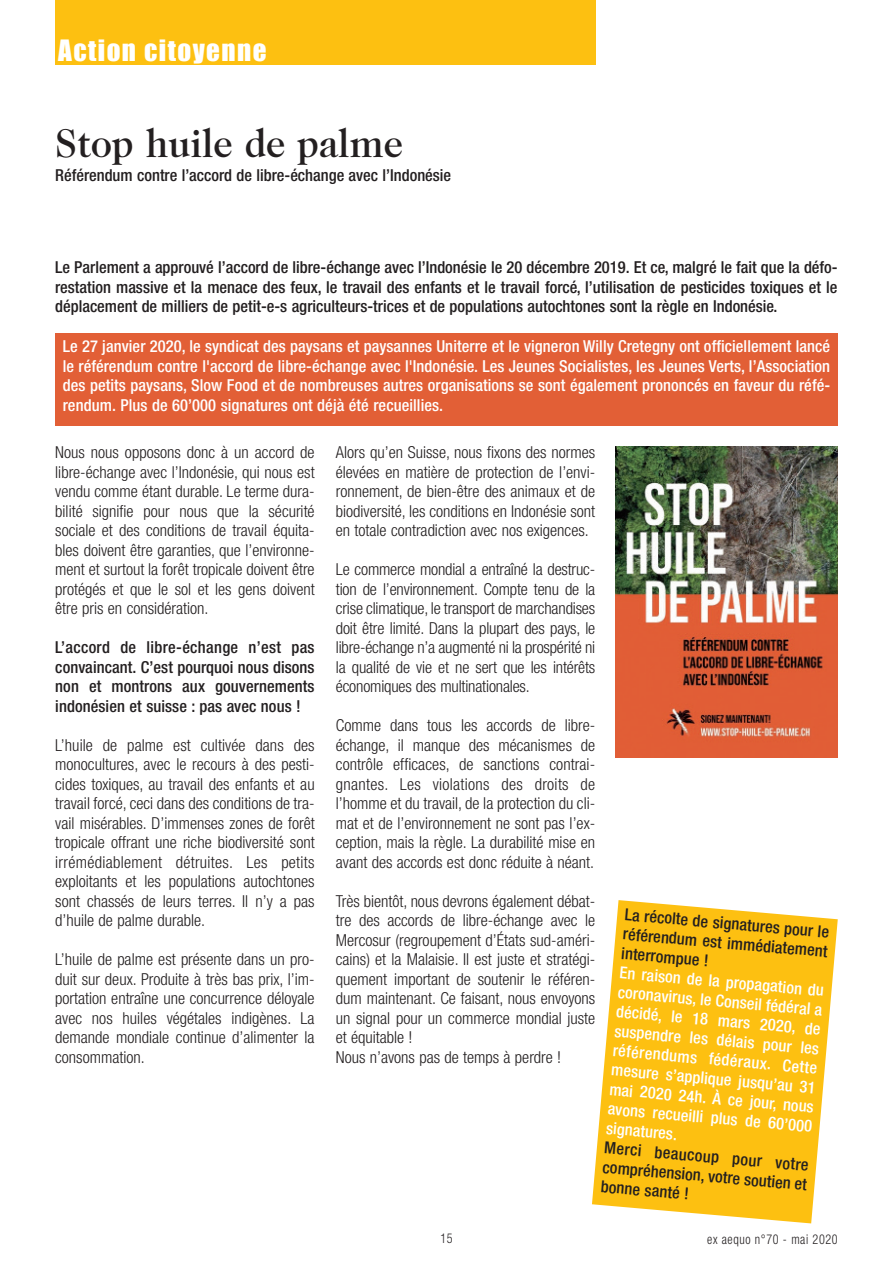
<style>
.page{position:relative;width:893px;height:1263px;background:#fff}
.page>*{position:absolute;margin:0;border:0;box-sizing:border-box;transform-origin:0 0}
.t1{font:500 40.5px "Caslon Two Twenty Four";color:#231f20;scale:.95 1}
.t2{font:27px "Impact";letter-spacing:.055em;color:#fff}
.t3{font:300 condensed 16.5px/19.5px "Helvetica Neue LT Std";color:#231f20;text-align:justify}
.t4{font:500 condensed 16.5px/19.5px "Helvetica Neue LT Std";color:#231f20;text-align:justify}
.t5{font:500 condensed 16.5px/19.5px "Helvetica Neue LT Std";letter-spacing:.005em;color:#fff;text-align:justify}
.t6{font:300 condensed 13.5px "Helvetica Neue LT Std";letter-spacing:.05em;color:#231f20;scale:.9 1}
</style>
<div class="page">
<div style="left:55px;top:0;width:540px;height:65px;background:#fdc011"></div>
<svg style="left:592px;top:900px;width:246px;height:323px;background:#fdc935"></svg>
<img style="left:616px;top:446px;width:222px;height:311px">
<div style="left:55px;top:333px;width:783px;height:92px;background:#e25f36"></div>
<h2 class="t2" style="left:58px;top:34px;width:210px">Action citoyenne</h2>
<h1 class="t1" style="left:55px;top:128px;width:368px">Stop huile de palme</h1>
<p class="t4" style="left:55px;top:167px;width:397px">Référendum contre l’accord de libre-échange avec l’Indonésie</p>
<p class="t4" style="left:55px;top:259px;width:784px">Le Parlement a approuvé l’accord de libre-échange avec l’Indonésie le 20 décembre 2019. Et ce, malgré le fait que la défo&shy;restation massive et la menace des feux, le travail des enfants et le travail forcé, l’utilisation de pesticides toxiques et le déplacement de milliers de petit-e-s agriculteurs-trices et de populations autochtones sont la règle en Indonésie.</p>
<p class="t5" style="left:63px;top:338px;width:769px">Le 27 janvier 2020, le syndicat des paysans et paysannes Uniterre et le vigneron Willy Cretegny ont officiellement lancé le référendum contre l'accord de libre-échange avec l'Indonésie. Les Jeunes Socialistes, les Jeunes Verts, l’Association des petits paysans, Slow Food et de nombreuses autres organisations se sont également prononcés en faveur du réfé&shy;rendum. Plus de 60’000 signatures ont déjà été recueillies.</p>
<p class="t3" style="left:55px;top:444px;width:261px">Nous nous opposons donc à un accord de libre-échange avec l’Indonésie, qui nous est vendu comme étant durable. Le terme dura&shy;bilité signifie pour nous que la sécurité sociale et des conditions de travail équita&shy;bles doivent être garanties, que l’environne&shy;ment et surtout la forêt tropicale doivent être protégés et que le sol et les gens doivent être pris en considération.</p>
<p class="t4" style="left:55px;top:639px;width:261px">L’accord de libre-échange n’est pas convaincant. C’est pourquoi nous disons non et montrons aux gouvernements indonésien et suisse : pas avec nous !</p>
<p class="t3" style="left:55px;top:737px;width:261px">L’huile de palme est cultivée dans des monocultures, avec le recours à des pesti&shy;cides toxiques, au travail des enfants et au travail forcé, ceci dans des conditions de tra&shy;vail misérables. D’immenses zones de forêt tropicale offrant une riche biodiversité sont irrémédiablement détruites. Les petits exploitants et les populations autochtones sont chassés de leurs terres. Il n’y a pas d’huile de palme durable.</p>
<p class="t3" style="left:55px;top:951px;width:261px">L’huile de palme est présente dans un pro&shy;duit sur deux. Produite à très bas prix, l’im&shy;portation entraîne une concurrence déloyale avec nos huiles végétales indigènes. La demande mondiale continue d’alimenter la consommation.</p>
<p class="t3" style="left:336px;top:444px;width:261px">Alors qu’en Suisse, nous fixons des normes élevées en matière de protection de l’envi&shy;ronnement, de bien-être des animaux et de biodiversité, les conditions en Indonésie sont en totale contradiction avec nos exigences.</p>
<p class="t3" style="left:336px;top:561px;width:261px">Le commerce mondial a entraîné la destruc&shy;tion de l’environnement. Compte tenu de la crise climatique, le transport de marchandises doit être limité. Dans la plupart des pays, le libre-échange n’a augmenté ni la prospérité ni la qualité de vie et ne sert que les intérêts économiques des multinationales.</p>
<p class="t3" style="left:336px;top:717px;width:261px">Comme dans tous les accords de libre&shy;échange, il manque des mécanismes de contrôle efficaces, de sanctions contrai&shy;gnantes. Les violations des droits de l’homme et du travail, de la protection du cli&shy;mat et de l’environnement ne sont pas l’ex&shy;ception, mais la règle. La durabilité mise en avant des accords est donc réduite à néant.</p>
<p class="t3" style="left:336px;top:893px;width:261px;text-align:left">Très bientôt, nous devrons également débat&shy;tre des accords de libre-échange avec le Mercosur (regroupement d’États sud-améri&shy;cains) et la Malaisie. Il est juste et stratégi&shy;quement important de soutenir le référen&shy;dum maintenant. Ce faisant, nous envoyons un signal pour un commerce mondial juste et équitable !<br>Nous n’avons pas de temps à perdre !</p>
<p class="t4" style="left:626px;top:906px;width:207px;rotate:5deg">La récolte de signatures pour le</p>
<p class="t4" style="left:622px;top:945px;width:89px;rotate:5deg">interrompue !</p>
<p class="t5" style="left:619px;top:983px;width:207px;rotate:5deg">coronavirus, le Conseil fédéral a</p>
<p class="t4" style="left:624px;top:925px;width:207px;rotate:5deg">référendum est immédiatement</p>
<p class="t5" style="left:620px;top:964px;width:207px;rotate:5deg">En raison de la propagation du</p>
<p class="t5" style="left:617px;top:1003px;width:207px;rotate:5deg">décidé, le 18 mars 2020, de suspendre les délais pour les référendums fédéraux. Cette mesure s’applique jusqu’au 31 mai 2020 24h. À ce jour, nous avons recueilli plus de 60’000 signatures.</p>
<p class="t4" style="left:603px;top:1158px;width:207px;rotate:5deg">compréhension, votre soutien et</p>
<p class="t4" style="left:605px;top:1139px;width:207px;rotate:5deg">Merci beaucoup pour votre</p>
<p class="t4" style="left:602px;top:1178px;width:90px;rotate:5deg">bonne santé !</p>
<p class="t6" style="left:440px;top:1233px;width:15px">15</p>
<p class="t6" style="left:707px;top:1234px;width:146px">ex aequo n°70 - mai 2020</p>
</div>
